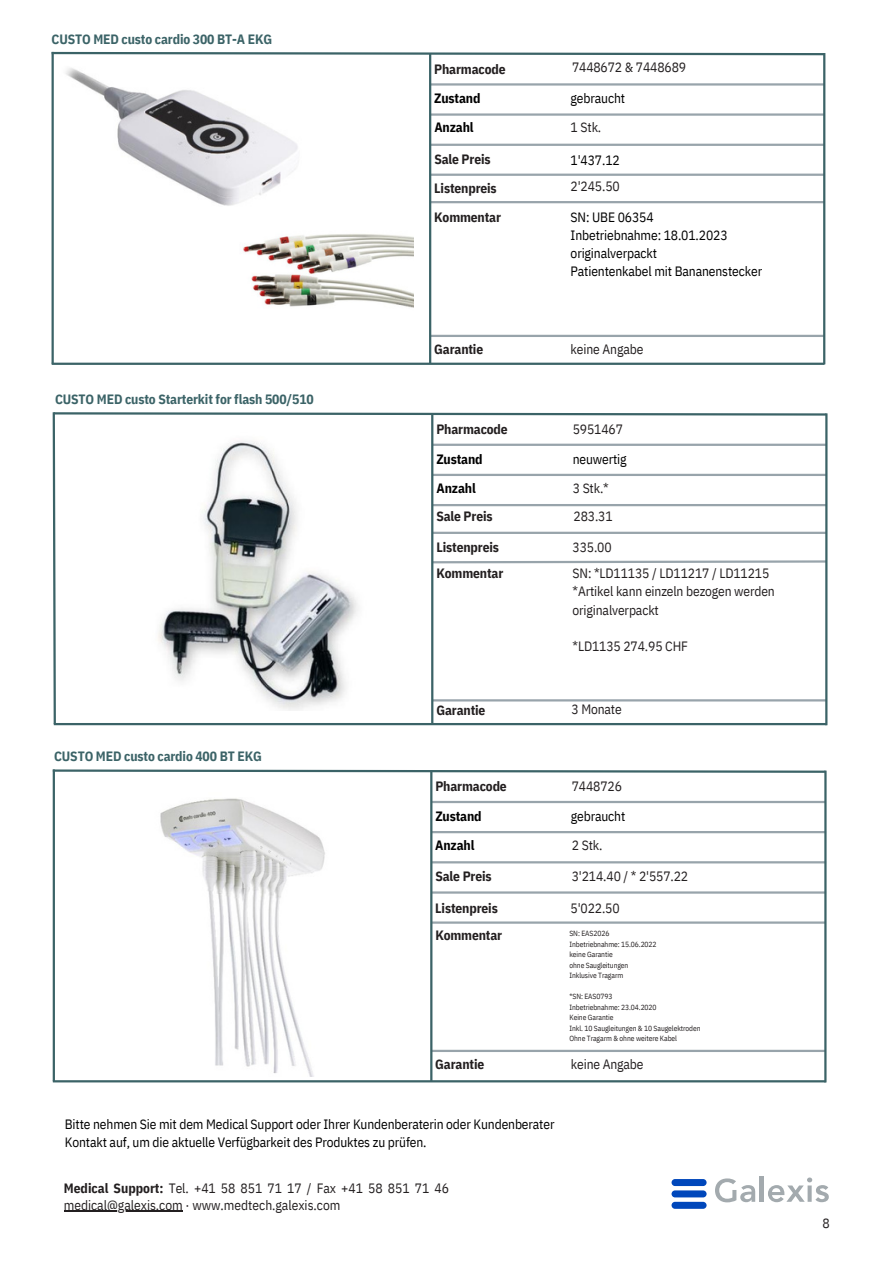
<style>
.page{position:relative;width:894px;height:1264px;background:#fff}
.page>*{position:absolute;margin:0;border:0;box-sizing:border-box;transform-origin:0 0}
.t1{font:13.5px/18px "IBM Plex Sans Cond";letter-spacing:-.01em;color:#231f20}
.t2{font:13.5px/18px "IBM Plex Sans Cond";letter-spacing:-.01em;color:#000}
.t3{font:700 13.5px "IBM Plex Sans Cond";letter-spacing:-.01em;color:#231f20}
.t4{font:700 13.5px "IBM Plex Sans Cond";letter-spacing:-.01em;color:#3b6367}
.t5{font:700 13.5px "IBM Plex Sans Cond";letter-spacing:-.01em;color:#000}
.t6{font:7.5px "IBM Plex Sans Cond";letter-spacing:-.01em;color:#231f20}
.s1{font-weight:700}
</style>
<div class="page">
<div style="left:671px;top:1201px;width:35px;height:7px;background:#0047bb;border-radius:3px"></div>
<div style="left:671px;top:1190px;width:35px;height:7px;background:#0047bb;border-radius:3px"></div>
<div style="left:671px;top:1178px;width:35px;height:7px;background:#0047bb;border-radius:3px"></div>
<hr style="left:759px;top:1176px;width:4px;height:25px;background:#a3aaae">
<svg style="left:768px;top:1177px;width:60px;height:25px"></svg>
<svg style="left:715px;top:1178px;width:40px;height:24px"></svg>
<svg style="left:51px;top:51px;width:775px;height:5px"></svg>
<hr style="left:52px;top:362px;width:772px;height:3px;background:#3b6367">
<hr style="left:430px;top:83px;width:394px;height:3px;background:#98a4ab">
<hr style="left:430px;top:113px;width:394px;height:3px;background:#98a4ab">
<hr style="left:430px;top:174px;width:394px;height:2px;background:#98a4ab">
<hr style="left:430px;top:144px;width:394px;height:2px;background:#98a4ab">
<hr style="left:430px;top:335px;width:394px;height:2px;background:#98a4ab">
<hr style="left:430px;top:201px;width:394px;height:2px;background:#98a4ab">
<hr style="left:429px;top:53px;width:2px;height:311px;background:#3b6367">
<hr style="left:822px;top:53px;width:3px;height:311px;background:#3b6367">
<hr style="left:51px;top:52px;width:3px;height:312px;background:#3b6367">
<img style="left:65px;top:68px;width:233px;height:138px">
<img style="left:243px;top:234px;width:170px;height:74px">
<hr style="left:64px;top:1210px;width:119px;height:1px;background:#231f20">
<svg style="left:52px;top:412px;width:776px;height:314px"></svg>
<img style="left:120px;top:426px;width:248px;height:284px">
<svg style="left:52px;top:769px;width:775px;height:5px"></svg>
<hr style="left:53px;top:1080px;width:772px;height:2px;background:#3b6367">
<hr style="left:432px;top:800px;width:393px;height:3px;background:#98a4ab">
<hr style="left:432px;top:831px;width:393px;height:2px;background:#98a4ab">
<hr style="left:432px;top:891px;width:393px;height:2px;background:#98a4ab">
<hr style="left:432px;top:861px;width:393px;height:2px;background:#98a4ab">
<hr style="left:431px;top:1049px;width:393px;height:3px;background:#98a4ab">
<hr style="left:431px;top:921px;width:393px;height:2px;background:#98a4ab">
<hr style="left:430px;top:770px;width:2px;height:311px;background:#3b6367">
<hr style="left:824px;top:770px;width:2px;height:312px;background:#3b6367">
<hr style="left:53px;top:769px;width:2px;height:312px;background:#3b6367">
<img style="left:160px;top:798px;width:165px;height:278px">
<h2 class="t4" style="left:52px;top:30px;width:222px">CUSTO MED custo cardio 300 BT-A EKG</h2>
<h2 class="t4" style="left:55px;top:390px;width:260px">CUSTO MED custo Starterkit for flash 500/510</h2>
<p class="t4" style="left:54px;top:747px;width:209px">CUSTO MED custo cardio 400 BT EKG</p>
<p class="t3" style="left:434px;top:60px;width:73px">Pharmacode</p>
<p class="t1" style="left:572px;top:58px;width:116px">7448672 &amp; 7448689</p>
<h3 class="t5" style="left:434px;top:89px;width:48px">Zustand</h3>
<h2 class="t5" style="left:434px;top:118px;width:41px">Anzahl</h2>
<p class="t3" style="left:434px;top:150px;width:58px">Sale Preis</p>
<h3 class="t2" style="left:570px;top:89px;width:56px">gebraucht</h3>
<h3 class="t1" style="left:570px;top:118px;width:32px">1 Stk.</h3>
<p class="t2" style="left:570px;top:151px;width:51px">1'437.12</p>
<p class="t3" style="left:434px;top:179px;width:64px">Listenpreis</p>
<h2 class="t1" style="left:570px;top:177px;width:51px">2'245.50</h2>
<h3 class="t3" style="left:434px;top:208px;width:68px">Kommentar</h3>
<p class="t2" style="left:570px;top:208px;width:193px">SN: UBE 06354<br>Inbetriebnahme: 18.01.2023 originalverpackt<br>Patientenkabel mit Bananenstecker</p>
<h2 class="t3" style="left:434px;top:340px;width:50px">Garantie</h2>
<h3 class="t1" style="left:570px;top:339px;width:74px">keine Angabe</h3>
<p class="t3" style="left:436px;top:420px;width:73px">Pharmacode</p>
<h2 class="t1" style="left:572px;top:420px;width:52px">5951467</h2>
<h3 class="t5" style="left:436px;top:450px;width:48px">Zustand</h3>
<p class="t5" style="left:436px;top:479px;width:41px">Anzahl</p>
<p class="t3" style="left:436px;top:507px;width:58px">Sale Preis</p>
<h3 class="t2" style="left:572px;top:450px;width:55px">neuwertig</h3>
<h2 class="t1" style="left:572px;top:478px;width:38px">3 Stk.*</h2>
<p class="t1" style="left:573px;top:507px;width:41px">283.31</p>
<h2 class="t3" style="left:436px;top:538px;width:64px">Listenpreis</h2>
<p class="t1" style="left:572px;top:538px;width:41px">335.00</p>
<p class="t3" style="left:436px;top:564px;width:68px">Kommentar</p>
<p class="t1" style="left:572px;top:564px;width:204px">SN: *LD11135 / LD11217 / LD11215 *Artikel kann einzeln bezogen werden originalverpackt</p>
<h2 class="t1" style="left:572px;top:636px;width:117px">*LD1135 274.95 CHF</h2>
<p class="t3" style="left:436px;top:701px;width:50px">Garantie</p>
<h3 class="t1" style="left:571px;top:700px;width:52px">3 Monate</h3>
<p class="t3" style="left:435px;top:777px;width:73px">Pharmacode</p>
<h2 class="t1" style="left:571px;top:777px;width:52px">7448726</h2>
<h3 class="t5" style="left:435px;top:807px;width:48px">Zustand</h3>
<p class="t5" style="left:435px;top:836px;width:41px">Anzahl</p>
<h2 class="t3" style="left:435px;top:867px;width:58px">Sale Preis</h2>
<h2 class="t2" style="left:570px;top:807px;width:56px">gebraucht</h2>
<p class="t1" style="left:571px;top:835px;width:32px">2 Stk.</p>
<h2 class="t1" style="left:571px;top:867px;width:118px">3'214.40 / * 2'557.22</h2>
<p class="t3" style="left:435px;top:898px;width:64px">Listenpreis</p>
<p class="t1" style="left:570px;top:898px;width:51px">5'022.50</p>
<h3 class="t3" style="left:435px;top:926px;width:68px">Kommentar</h3>
<h3 class="t6" style="left:569px;top:928px;width:41px">SN: EAS2026</h3>
<p class="t6" style="left:569px;top:938px;width:89px">Inbetriebnahme: 15.06.2022</p>
<h2 class="t6" style="left:569px;top:949px;width:45px">keine Garantie</h2>
<h3 class="t6" style="left:569px;top:959px;width:60px">ohne Saugleitungen</h3>
<p class="t6" style="left:569px;top:970px;width:55px">Inklusive Tragarm</p>
<h2 class="t6" style="left:569px;top:991px;width:44px">*SN: EAS0793</h2>
<h3 class="t6" style="left:569px;top:1001px;width:89px">Inbetriebnahme: 23.04.2020</h3>
<h1 class="t6" style="left:569px;top:1012px;width:45px">Keine Garantie</h1>
<p class="t6" style="left:569px;top:1022px;width:133px">Inkl. 10 Saugleitungen &amp; 10 Saugelektroden</p>
<h3 class="t6" style="left:569px;top:1033px;width:109px">Ohne Tragarm &amp; ohne weitere Kabel</h3>
<p class="t3" style="left:435px;top:1054px;width:50px">Garantie</p>
<h2 class="t1" style="left:570px;top:1054px;width:74px">keine Angabe</h2>
<p class="t2" style="left:65px;top:1114px;width:491px">Bitte nehmen Sie mit dem Medical Support oder Ihrer Kundenberaterin oder Kundenberater<br>Kontakt auf, um die aktuelle Verfügbarkeit des Produktes zu prüfen.</p>
<h2 class="t1" style="left:64px;top:1178px;width:386px"><span class="s1">Medical Support:</span> Tel. +41 58 851 71 17 / Fax +41 58 851 71 46</h2>
<p class="t1" style="left:64px;top:1195px;width:278px">medical@galexis.com · www.medtech.galexis.com</p>
<p class="t1" style="left:822px;top:1214px;width:9px">8</p>
</div>
